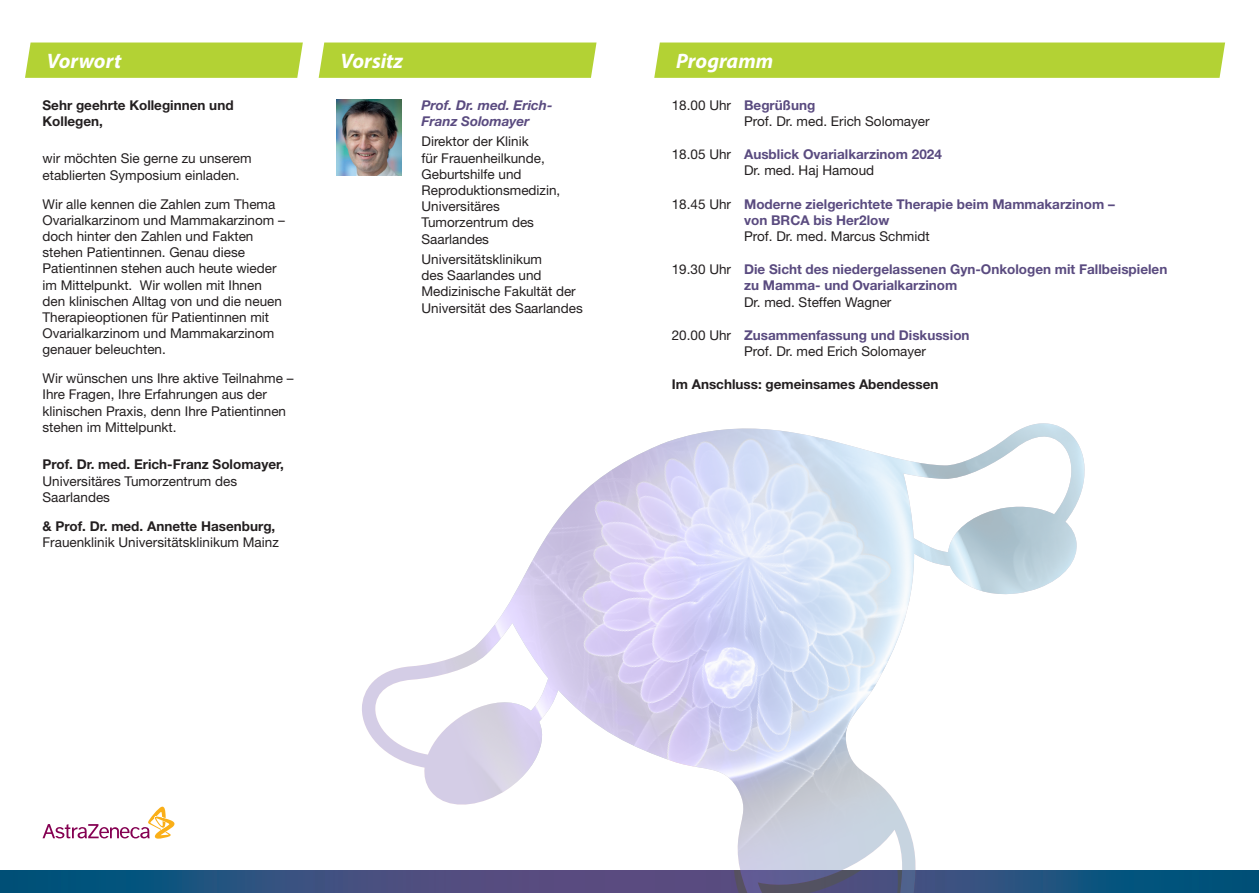
<style>
.page{position:relative;width:1259px;height:893px;background:#fff}
.page>*{position:absolute;margin:0;border:0;box-sizing:border-box;transform-origin:0 0}
.t1{font:italic 700 21px "Myriad Pro";color:#fff}
.t2{font:13.5px/16.2px "Helvetica Neue LT";color:#231f20}
.t3{font:700 13.5px/16.2px "Helvetica Neue LT";color:#5a4b80}
.t4{font:700 13.5px/16.2px "Helvetica Neue LT";color:#231f20}
.t5{font:italic 700 13.5px/16.2px "Helvetica Neue LT";color:#5a4b80}
.s1{font-weight:700;color:#5a4b80}
.s2{font-weight:400;color:#231f20}
</style>
<div class="page">
<div style="left:629px;top:870px;width:630px;height:23px;background:#00537c"></div>
<svg style="left:0;top:870px;width:357px;height:23px"></svg>
<svg style="left:361px;top:423px;width:730px;height:470px"></svg>
<div style="left:25px;top:43px;width:278px;height:35px;background:#b3d234"></div>
<div style="left:654px;top:43px;width:571px;height:35px;background:#b3d234"></div>
<div style="left:319px;top:43px;width:277px;height:35px;background:#b3d234"></div>
<img style="left:336px;top:99px;width:65px;height:77px">
<svg style="left:43px;top:806px;width:132px;height:33px"></svg>
<h1 class="t1" style="left:47px;top:47px;width:76px">Vorwort</h1>
<p class="t4" style="left:43px;top:96px;width:192px">Sehr geehrte Kolleginnen und<br>Kollegen,</p>
<p class="t2" style="left:43px;top:150px;width:211px">wir möchten Sie gerne zu unserem etablierten Symposium einladen.</p>
<p class="t2" style="left:43px;top:195px;width:244px">Wir alle kennen die Zahlen zum Thema Ovarialkarzinom und Mammakarzinom – doch hinter den Zahlen und Fakten stehen Patientinnen. Genau diese Patientinnen stehen auch heute wieder im Mittelpunkt. Wir wollen mit Ihnen den klinischen Alltag von und die neuen Therapieoptionen für Patientinnen mit Ovarialkarzinom und Mammakarzinom genauer beleuchten.</p>
<p class="t2" style="left:43px;top:370px;width:252px">Wir wünschen uns Ihre aktive Teilnahme – Ihre Fragen, Ihre Erfahrungen aus der klinischen Praxis, denn Ihre Patientinnen stehen im Mittelpunkt.</p>
<p class="t4" style="left:43px;top:456px;width:243px">Prof. Dr. med. Erich-Franz Solomayer,</p>
<p class="t2" style="left:43px;top:472px;width:196px">Universitäres Tumorzentrum des<br>Saarlandes</p>
<p class="t4" style="left:43px;top:517px;width:234px">&amp; Prof. Dr. med. Annette Hasenburg,</p>
<p class="t2" style="left:43px;top:534px;width:238px">Frauenklinik Universitätsklinikum Mainz</p>
<h1 class="t1" style="left:340px;top:47px;width:64px">Vorsitz</h1>
<h1 class="t1" style="left:676px;top:47px;width:99px">Programm</h1>
<p class="t5" style="left:421px;top:96px;width:133px">Prof. Dr. med. Erich-<br>Franz Solomayer</p>
<p class="t2" style="left:421px;top:133px;width:140px">Direktor der Klinik<br>für Frauenheilkunde,<br>Geburtshilfe und<br>Reproduktionsmedizin,<br>Universitäres<br>Tumorzentrum des<br>Saarlandes</p>
<p class="t2" style="left:421px;top:251px;width:163px">Universitätsklinikum<br>des Saarlandes und<br>Medizinische Fakultät der<br>Universität des Saarlandes</p>
<p class="t2" style="left:744px;top:97px;width:187px;text-indent:-72px">18.00 Uhr <span class="s1">Begrüßung<br></span>Prof. Dr. med. Erich Solomayer</p>
<p class="t3" style="left:672px;top:146px;width:271px;text-align:center"><span class="s2">18.05 Uhr</span> Ausblick Ovarialkarzinom 2024<br><span class="s2">Dr. med. Haj Hamoud</span></p>
<p class="t3" style="left:744px;top:195px;width:372px;text-indent:-72px"><span class="s2">18.45 Uhr</span> Moderne zielgerichtete Therapie beim Mammakarzinom – von BRCA bis Her2low</p>
<p class="t2" style="left:744px;top:228px;width:187px">Prof. Dr. med. Marcus Schmidt</p>
<p class="t3" style="left:744px;top:261px;width:425px;text-indent:-72px"><span class="s2">19.30 Uhr</span> Die Sicht des niedergelassenen Gyn-Onkologen mit Fallbeispielen zu Mamma- und Ovarialkarzinom</p>
<p class="t2" style="left:744px;top:293px;width:149px">Dr. med. Steffen Wagner</p>
<p class="t2" style="left:744px;top:327px;width:227px;text-indent:-72px">20.00 Uhr <span class="s1">Zusammenfassung und Diskussion<br></span>Prof. Dr. med Erich Solomayer</p>
<p class="t4" style="left:672px;top:376px;width:268px">Im Anschluss: gemeinsames Abendessen</p>
</div>
